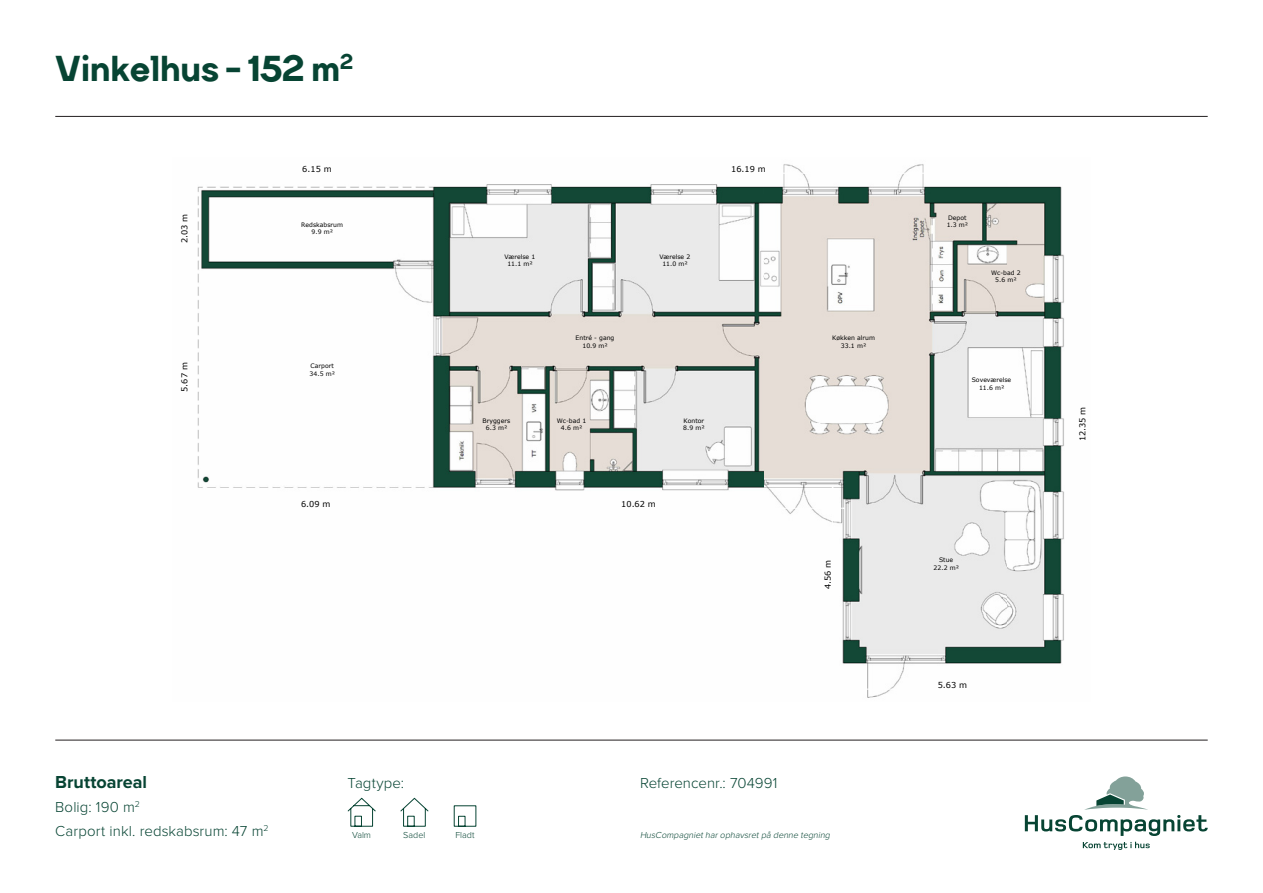
<style>
.page{position:relative;width:1263px;height:893px;background:#fff}
.page>*{position:absolute;margin:0;border:0;box-sizing:border-box;transform-origin:0 0}
.t1{font:800 36px "TT Firs Alt";color:#074433}
.t2{font:700 18px "Proxima Nova";letter-spacing:-.005em;color:#074433}
.t3{font:300 15px/24px "Proxima Nova";letter-spacing:.005em;color:#074433}
.t4{font:italic 300 9px "Proxima Nova";color:#074433}
.t5{font:300 9px "Proxima Nova";color:#074433}
.t6{font:8.25px "Verdana";color:#000}
.t7{font:6.15px "Verdana";color:#000}
</style>
<div class="page">
<svg style="left:1025px;top:776px;width:183px;height:74px"></svg>
<img style="left:197px;top:164px;width:867px;height:534px">
<hr style="left:435px;top:173px;width:626px;height:1px;background:#fff">
<hr style="left:198px;top:173px;width:237px;height:1px;background:#fff">
<hr style="left:843px;top:689px;width:218px;height:1px;background:#fff">
<hr style="left:832px;top:487px;width:1px;height:176px;background:#fff">
<hr style="left:433px;top:508px;width:410px;height:1px;background:#fff">
<hr style="left:198px;top:508px;width:235px;height:1px;background:#fff">
<svg style="left:347px;top:797px;width:29px;height:30px"></svg>
<svg style="left:400px;top:797px;width:29px;height:30px"></svg>
<hr style="left:55px;top:740px;width:1153px;height:1px;background:#231f20">
<hr style="left:55px;top:116px;width:1153px;height:1px;background:#231f20">
<svg style="left:453px;top:805px;width:24px;height:22px"></svg>
<h1 class="t1" style="left:55px;top:41px;width:300px">Vinkelhus - 152 m<sup>2</sup></h1>
<h3 class="t6" style="left:179px;top:243px;width:31px;rotate:-90deg">2.03 m</h3>
<h3 class="t6" style="left:179px;top:392px;width:31px;rotate:-90deg">5.67 m</h3>
<h3 class="t6" style="left:302px;top:163px;width:31px">6.15 m</h3>
<h3 class="t6" style="left:731px;top:163px;width:36px">16.19 m</h3>
<p class="t7" style="left:301px;top:220px;width:43px">Redskabsrum</p>
<p class="t7" style="left:312px;top:228px;width:23px">9.9 m²</p>
<p class="t7" style="left:311px;top:362px;width:25px">Carport</p>
<p class="t7" style="left:310px;top:369px;width:27px">34.5 m²</p>
<p class="t7" style="left:504px;top:252px;width:32px">Værelse 1</p>
<p class="t7" style="left:659px;top:252px;width:32px">Værelse 2</p>
<p class="t7" style="left:507px;top:259px;width:27px">11.1 m²</p>
<p class="t7" style="left:662px;top:259px;width:27px">11.0 m²</p>
<p class="t7" style="left:576px;top:334px;width:40px">Entré - gang</p>
<p class="t7" style="left:582px;top:341px;width:27px">10.9 m²</p>
<p class="t7" style="left:483px;top:416px;width:29px">Bryggers</p>
<p class="t7" style="left:486px;top:424px;width:23px">6.3 m²</p>
<p class="t7" style="left:557px;top:416px;width:31px">Wc-bad 1</p>
<p class="t7" style="left:561px;top:424px;width:23px">4.6 m²</p>
<p class="t7" style="left:684px;top:416px;width:22px">Kontor</p>
<p class="t7" style="left:683px;top:424px;width:23px">8.9 m²</p>
<h3 class="t6" style="left:301px;top:498px;width:31px">6.09 m</h3>
<h3 class="t6" style="left:621px;top:498px;width:36px">10.62 m</h3>
<p class="t7" style="left:832px;top:334px;width:44px">Køkken alrum</p>
<p class="t7" style="left:841px;top:341px;width:27px">33.1 m²</p>
<h3 class="t6" style="left:822px;top:589px;width:31px;rotate:-90deg">4.56 m</h3>
<h2 class="t2" style="left:55px;top:772px;width:93px">Bruttoareal</h2>
<h3 class="t3" style="left:55px;top:796px;width:215px">Bolig: 190 m<sup>2<br></sup>Carport inkl. redskabsrum: 47 m<sup>2</sup></h3>
<h3 class="t3" style="left:348px;top:771px;width:58px">Tagtype:</h3>
<h3 class="t3" style="left:640px;top:771px;width:139px">Referencenr.: 704991</h3>
<h3 class="t5" style="left:352px;top:829px;width:20px">Valm</h3>
<h3 class="t5" style="left:403px;top:829px;width:24px">Sadel</h3>
<h3 class="t5" style="left:455px;top:829px;width:21px">Fladt</h3>
<h3 class="t4" style="left:640px;top:829px;width:193px">HusCompagnietharophavsretpå denne tegning</h3>
<p class="t7" style="left:948px;top:214px;width:20px">Depot</p>
<p class="t7" style="left:947px;top:221px;width:23px">1.3 m²</p>
<p class="t7" style="left:991px;top:269px;width:31px">Wc-bad 2</p>
<p class="t7" style="left:995px;top:276px;width:23px">5.6 m²</p>
<p class="t7" style="left:972px;top:376px;width:41px">Soveværelse</p>
<p class="t7" style="left:979px;top:383px;width:27px">11.6 m²</p>
<p class="t7" style="left:939px;top:556px;width:16px">Stue</p>
<p class="t7" style="left:934px;top:563px;width:27px">22.2 m²</p>
<h3 class="t6" style="left:938px;top:679px;width:31px">5.63 m</h3>
<h3 class="t6" style="left:1077px;top:441px;width:36px;rotate:-90deg">12.35 m</h3>
</div>
